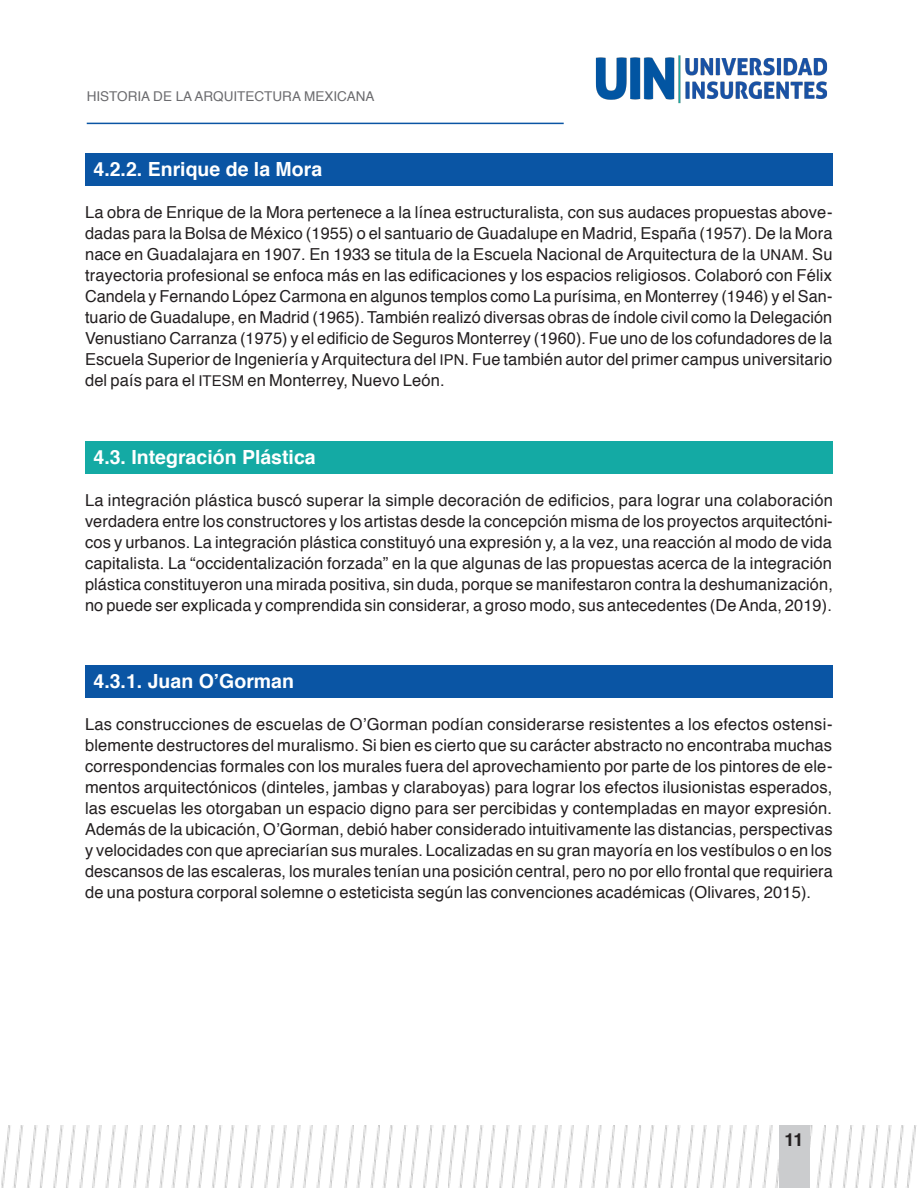
<style>
.page{position:relative;width:918px;height:1188px;background:#fff}
.page>*{position:absolute;margin:0;border:0;box-sizing:border-box;transform-origin:0 0}
.Sub_subtema_-_1_1_1{font:700 19.5px "Helvetica";color:#fff}
.Subtema_-_1_1_-_Turq{font:700 19.5px "Helvetica";color:#fff}
.t1{font:700 18px "Helvetica";color:#231f20}
.Texto_general{font:16.5px/21px "Helvetica";letter-spacing:.01em;color:#231f20;text-align:justify}
.t2{font:13.5px "Helvetica";color:#6b6b6e}
.s1{font-family:"Helvetica SC900";font-size:14.85px}
</style>
<div class="page">
<img style="left:1px;top:1125px;width:916px;height:63px">
<div style="left:779px;top:1125px;width:31px;height:63px;background:#cbccce"></div>
<img style="left:595px;top:55px;width:233px;height:49px">
<hr style="left:87px;top:123px;width:477px;height:1px;background:#0a55a4">
<div style="left:85px;top:153px;width:748px;height:33px;background:#0a55a4"></div>
<div style="left:85px;top:441px;width:748px;height:33px;background:#14aaa4"></div>
<div style="left:85px;top:665px;width:748px;height:32px;background:#0a55a4"></div>
<p class="t2" style="left:87px;top:86px;width:289px">HISTORIA DE LA ARQUITECTURA MEXICANA</p>
<p class="Sub_subtema_-_1_1_1" style="left:94px;top:154px;width:230px">4.2.2. Enrique de la Mora</p>
<p class="Texto_general" style="left:85px;top:203px;width:749px">La obra de Enrique de la Mora pertenece a la línea estructuralista, con sus audaces propuestas above&shy;dadas para la Bolsa de México (1955) o el santuario de Guadalupe en Madrid, España (1957). De la Mora nace en Guadalajara en 1907. En 1933 se titula de la Escuela Nacional de Arquitectura de la <span class="s1">UNAM</span>. Su trayectoria profesional se enfoca más en las edificaciones y los espacios religiosos. Colaboró con Félix Candela y Fernando López Carmona en algunos templos como La purísima, en Monterrey (1946) y el San&shy;tuario de Guadalupe, en Madrid (1965). También realizó diversas obras de índole civil como la Delegación Venustiano Carranza (1975) y el edificio de Seguros Monterrey (1960). Fue uno de los cofundadores de la Escuela Superior de Ingeniería y Arquitectura del <span class="s1">IPN</span>. Fue también autor del primer campus universitario del país para el <span class="s1">ITESM</span> en Monterrey, Nuevo León.</p>
<p class="Subtema_-_1_1_-_Turq" style="left:94px;top:442px;width:224px">4.3. Integración Plástica</p>
<p class="Texto_general" style="left:85px;top:491px;width:749px">La integración plástica buscó superar la simple decoración de edificios, para lograr una colaboración verdadera entre los constructores y los artistas desde la concepción misma de los proyectos arquitectóni&shy;cos y urbanos. La integración plástica constituyó una expresión y, a la vez, una reacción al modo de vida capitalista. La “occidentalización forzada” en la que algunas de las propuestas acerca de la integración plástica constituyeron una mirada positiva, sin duda, porque se manifestaron contra la deshumanización, no puede ser explicada y comprendida sin considerar, a groso modo, sus antecedentes (De Anda, 2019).</p>
<p class="Sub_subtema_-_1_1_1" style="left:94px;top:665px;width:202px">4.3.1. Juan O’Gorman</p>
<p class="Texto_general" style="left:85px;top:714px;width:749px">Las construcciones de escuelas de O’Gorman podían considerarse resistentes a los efectos ostensi&shy;blemente destructores del muralismo. Si bien es cierto que su carácter abstracto no encontraba muchas correspondencias formales con los murales fuera del aprovechamiento por parte de los pintores de ele&shy;mentos arquitectónicos (dinteles, jambas y claraboyas) para lograr los efectos ilusionistas esperados, las escuelas les otorgaban un espacio digno para ser percibidas y contempladas en mayor expresión.<br>Además de la ubicación, O’Gorman, debió haber considerado intuitivamente las distancias, perspectivas y velocidades con que apreciarían sus murales. Localizadas en su gran mayoría en los vestíbulos o en los descansos de las escaleras, los murales tenían una posición central, pero no por ello frontal que requiriera de una postura corporal solemne o esteticista según las convenciones académicas (Olivares, 2015).</p>
<p class="t1" style="left:785px;top:1125px;width:21px">11</p>
</div>
